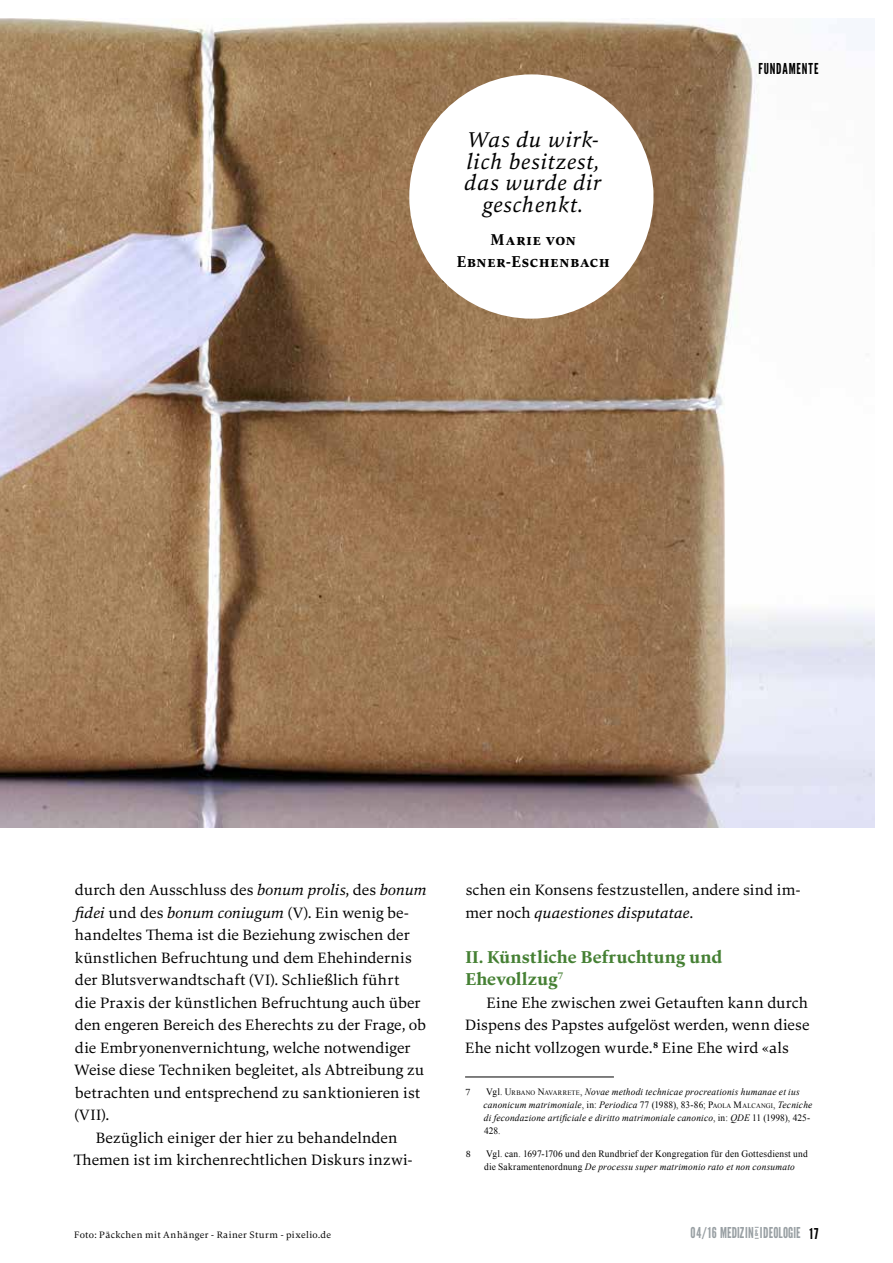
<style>
.page{position:relative;width:893px;height:1263px;background:#fff}
.page>*{position:absolute;margin:0;border:0;box-sizing:border-box;transform-origin:0 0}
.t1{font:italic 22.5px/21.6px "Carat";letter-spacing:.035em;color:#000;text-align:center;scale:.96 1}
.t2{font:700 18px/22.5px "Carat";letter-spacing:.01em;color:#458033}
.t3{font:700 16.5px/21.6px "Carat";letter-spacing:.055em;color:#000;text-align:center;scale:.96 1}
.t4{font:15.75px/22.5px "Carat";color:#000}
.t5{font:15px "League Gothic";letter-spacing:.01em;color:#989fa3;scale:.96 1}
.t6{font:15px "League Gothic";letter-spacing:.065em;color:#000;scale:.96 1}
.t7{font:italic 9.75px/12.8px "Times New Roman";letter-spacing:.02em;color:#000;scale:.96 1}
.t8{font:9.75px/12.8px "Times New Roman";letter-spacing:.02em;color:#000;scale:.96 1}
.t9{font:9.75px "Carat";letter-spacing:.035em;color:#000}
.t10{font:9.75px "Carat";letter-spacing:.035em;color:#000;scale:.96 1}
.s1{font-style:italic}
.s2{font-style:normal}
.s3{font-style:normal;font-size:6.9px}
.s4{font-size:14.85px;color:#000}
</style>
<div class="page">
<hr style="left:465px;top:1077px;width:149px;height:1px;background:#000">
<img style="left:0;top:18px;width:874px;height:810px">
<div style="left:409px;top:74px;width:244px;height:245px;background:#fff;border-radius:50%"></div>
<h1 class="t1" style="left:464px;top:129px;width:145px">Was du wirk&shy;lich besitzest, das wurde dir geschenkt.</h1>
<p class="t3" style="left:457px;top:229px;width:161px">Marie von<br>Ebner-Eschenbach</p>
<p class="t6" style="left:758px;top:60px;width:64px">FUNDAMENTE</p>
<p class="t4" style="left:75px;top:879px;width:353px">durch den Ausschluss des <span class="s1">bonum prolis</span>, des <span class="s1">bonum</span></p>
<p class="t4" style="left:75px;top:901px;width:335px"><span class="s1">fidei</span> und des <span class="s1">bonum coniugum</span> (V). Ein wenig be-</p>
<p class="t4" style="left:75px;top:924px;width:336px">handeltes Thema ist die Beziehung zwischen der</p>
<p class="t4" style="left:75px;top:946px;width:338px">künstlichen Befruchtung und dem Ehehindernis</p>
<p class="t4" style="left:75px;top:969px;width:326px">der Blutsverwandtschaft (VI). Schließlich führt</p>
<p class="t4" style="left:75px;top:991px;width:347px">die Praxis der künstlichen Befruchtung auch über</p>
<p class="t4" style="left:75px;top:1014px;width:353px">den engeren Bereich des Eherechts zu der Frage, ob</p>
<p class="t4" style="left:75px;top:1036px;width:337px">die Embryonenvernichtung, welche notwendiger</p>
<p class="t4" style="left:74px;top:1059px;width:351px">Weise diese Techniken begleitet, als Abtreibung zu</p>
<p class="t4" style="left:75px;top:1081px;width:347px">betrachten und entsprechend zu sanktionieren ist</p>
<p class="t4" style="left:74px;top:1104px;width:36px">(VII).</p>
<p class="t4" style="left:96px;top:1126px;width:303px">Bezüglich einiger der hier zu behandelnden</p>
<p class="t4" style="left:74px;top:1149px;width:340px">Themen ist im kirchenrechtlichen Diskurs inzwi-</p>
<p class="t9" style="left:74px;top:1228px;width:259px">Foto: Päckchen mit Anhänger - Rainer Sturm - pixelio.de</p>
<p class="t4" style="left:466px;top:879px;width:336px">schen ein Konsens festzustellen, andere sind im&shy;mer noch <span class="s1">quaestiones disputatae</span>.</p>
<p class="t2" style="left:465px;top:945px;width:259px">II. Künstliche Befruchtung und<br>Ehevollzug<sup>7</sup></p>
<p class="t4" style="left:465px;top:991px;width:346px;text-align:justify;text-indent:21px">Eine Ehe zwischen zwei Getauften kann durch Dispens des Papstes aufgelöst werden, wenn diese Ehe nicht vollzogen wurde.<sup>8</sup> Eine Ehe wird «als</p>
<p class="t10" style="left:465px;top:1086px;width:7px">7</p>
<p class="t7" style="left:483px;top:1085px;width:344px"><span class="s2">Vgl.</span> <span class="s2">U</span><span class="s3">RBANO</span> <span class="s2">N</span><span class="s3">AVARRETE</span><span class="s2">,</span> Novae methodi technicae procreationis humanae et ius canonicum matrimoniale<span class="s2">, in:</span> Periodica <span class="s2">77 (1988), 83-86;</span> <span class="s2">P</span><span class="s3">AOLA</span> <span class="s2">M</span><span class="s3">ALCANGI</span><span class="s2">,</span> Tecniche di fecondazione artificiale e diritto matrimoniale canonico<span class="s2">, in:</span> QDE <span class="s2">11 (1998), 425- 428.</span></p>
<p class="t10" style="left:466px;top:1148px;width:7px">8</p>
<p class="t8" style="left:484px;top:1147px;width:339px">Vgl. can. 1697-1706 und den Rundbrief der Kongregation für den Gottesdienst und die Sakramentenordnung <span class="s1">De processu super matrimonio rato et non consumato</span></p>
<p class="t5" style="left:691px;top:1224px;width:135px">04/16 MEDIZIN<sup>&amp;</sup> I DEOLOGIE <span class="s4">17</span></p>
</div>
